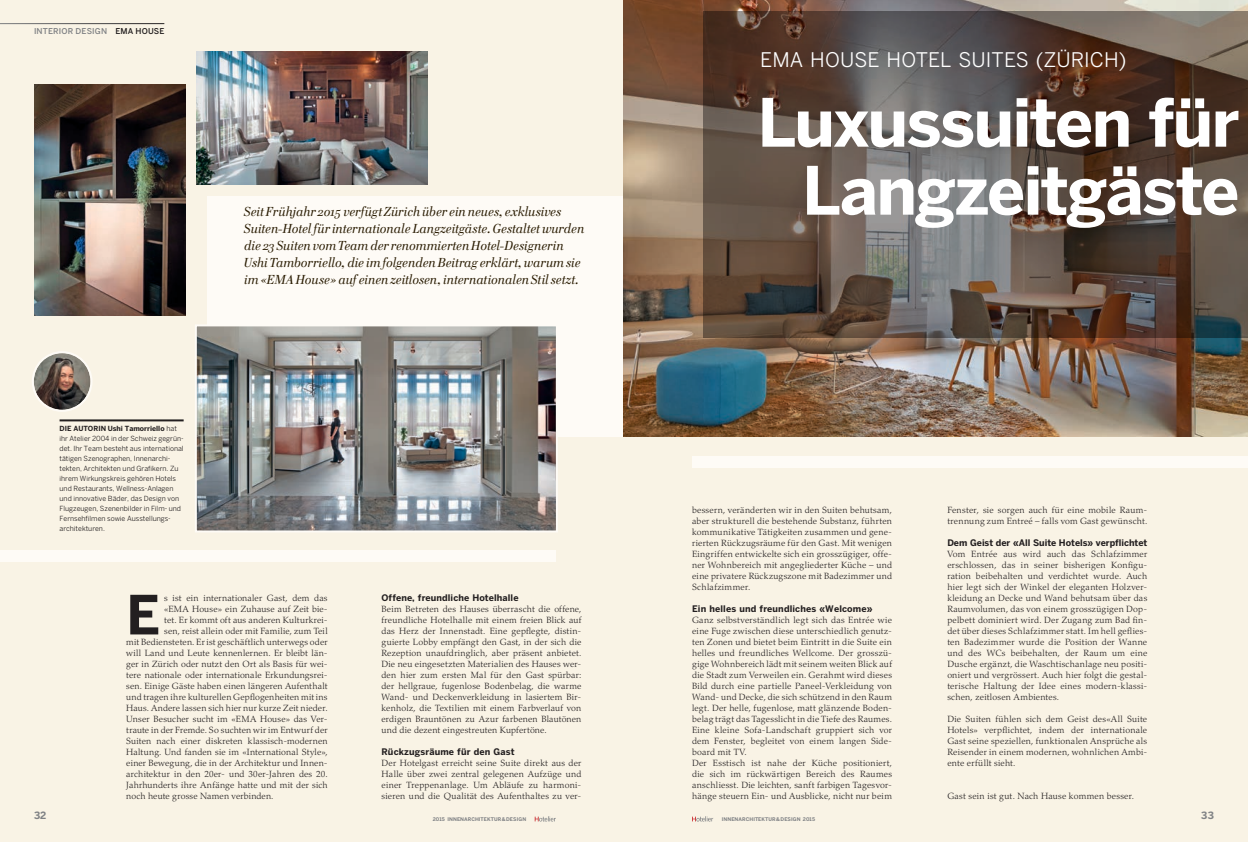
<style>
.page{position:relative;width:1248px;height:842px;background:#fff}
.page>*{position:absolute;margin:0;border:0;box-sizing:border-box;transform-origin:0 0}
.t1{font:700 66px/68px "Benton Sans";letter-spacing:-.03em;color:#fff;text-align:right}
.t2{font:700 53.6px "Benton Sans";color:#231f20}
.t3{font:20px "Benton Sans";color:#fff}
.t4{font:italic 13.3px/17px "Cellini OT";letter-spacing:.005em;color:#281a00}
.t5{font:700 10px "Benton Sans";color:#808285}
.t6{font:300 9px/11px "Palatino LT Std";letter-spacing:.02em;color:#231f20;text-align:justify}
.t7{font:700 9px "Benton Sans";letter-spacing:.01em;color:#231f20}
.t8{font:500 8px "Benton Sans";letter-spacing:.02em;color:#808285}
.t9{font:7px/10px "Benton Sans";color:#231f20}
.t10{font:700 5px "Benton Sans";letter-spacing:.01em;color:#808285}
.s1{color:#231f20}
.s2{font-weight:700}
</style>
<div class="page">
<div style="left:0;top:0;width:1247px;height:842px;background:#f9f3e5"></div>
<hr style="left:0;top:23px;width:164px;height:1px;background:#fff">
<svg style="left:692px;top:816px;width:21px;height:5px"></svg>
<svg style="left:534px;top:816px;width:22px;height:5px"></svg>
<div style="left:208px;top:196px;width:416px;height:240px;background:#fefbf6"></div>
<div style="left:0;top:550px;width:556px;height:12px;background:#fefbf6"></div>
<div style="left:692px;top:456px;width:555px;height:12px;background:#fefbf6"></div>
<img style="left:624px;top:0;width:623px;height:436px">
<hr style="left:60px;top:419px;width:124px;height:2px;background:#231f20">
<img style="left:34px;top:353px;width:56px;height:57px;border-radius:28px">
<div style="left:32px;top:351px;width:60px;height:61px;border:2px solid #fefbf6;border-radius:50%"></div>
<img style="left:195px;top:323px;width:364px;height:209px">
<img style="left:197px;top:51px;width:230px;height:134px">
<svg style="left:703px;top:11px;width:544px;height:326px;background:#5f5148"></svg>
<img style="left:34px;top:84px;width:151px;height:231px">
<p class="t8" style="left:34px;top:26px;width:132px">INTERIOR DESIGN <span class="s1">EMA HOUSE</span></p>
<p class="t9" style="left:60px;top:423px;width:126px"><span class="s2">DIE AUTORIN Ushi Tamorriello</span> hat ihr Atelier 2004 in der Schweiz gegrün&shy;det. Ihr Team besteht aus international tätigen Szenographen, Innenarchi&shy;tekten, Architekten und Grafikern. Zu ihrem Wirkungskreis gehören Hotels und Restaurants, Wellness-Anlagen und innovative Bäder, das Design von Flugzeugen, Szenenbilder in Film- und Fernsehfilmen sowie Ausstellungs&shy;architekturen.</p>
<p class="t4" style="left:244px;top:204px;width:341px">Seit Frühjahr 2015 verfügt Zürich über ein neues, exklusives Suiten-Hotel für internationale Langzeitgäste. Gestaltet wurden die 23 Suiten vom Team der renommierten Hotel-Designerin Ushi Tamborriello, die im folgenden Beitrag erklärt, warum sie im «EMA House» auf einen zeitlosen, internationalen Stil setzt.</p>
<h2 class="t2" style="left:126px;top:583px;width:35px">E</h2>
<p class="t6" style="left:164px;top:593px;width:165px">s ist ein internationaler Gast, dem das</p>
<p class="t6" style="left:164px;top:604px;width:165px">«EMA House» ein Zuhause auf Zeit bie-</p>
<p class="t6" style="left:164px;top:615px;width:165px">tet. Er kommt oft aus anderen Kulturkrei-</p>
<p class="t6" style="left:164px;top:626px;width:165px">sen, reist allein oder mit Familie, zum Teil</p>
<p class="t6" style="left:126px;top:637px;width:203px">mit Bediensteten. Er ist geschäftlich unterwegs oder</p>
<p class="t6" style="left:126px;top:648px;width:203px">will Land und Leute kennenlernen. Er bleibt län-</p>
<p class="t6" style="left:126px;top:659px;width:203px">ger in Zürich oder nutzt den Ort als Basis für wei-</p>
<p class="t6" style="left:126px;top:670px;width:203px">tere nationale oder internationale Erkundungsrei-</p>
<p class="t6" style="left:126px;top:681px;width:203px">sen. Einige Gäste haben einen längeren Aufenthalt</p>
<p class="t6" style="left:126px;top:692px;width:203px">und tragen ihre kulturellen Gepflogenheiten mit ins</p>
<p class="t6" style="left:126px;top:703px;width:203px">Haus. Andere lassen sich hier nur kurze Zeit nieder.</p>
<p class="t6" style="left:126px;top:714px;width:203px">Unser Besucher sucht im «EMA House» das Ver-</p>
<p class="t6" style="left:126px;top:725px;width:203px">traute in der Fremde. So suchten wir im Entwurf der</p>
<p class="t6" style="left:126px;top:736px;width:203px">Suiten nach einer diskreten klassisch-modernen</p>
<p class="t6" style="left:126px;top:747px;width:203px">Haltung. Und fanden sie im «International Style»,</p>
<p class="t6" style="left:126px;top:758px;width:203px">einer Bewegung, die in der Architektur und Innen-</p>
<p class="t6" style="left:126px;top:769px;width:203px">architektur in den 20er- und 30er-Jahren des 20.</p>
<p class="t6" style="left:126px;top:780px;width:203px">Jahrhunderts ihre Anfänge hatte und mit der sich</p>
<p class="t6" style="left:126px;top:791px;width:149px">noch heute grosse Namen verbinden.</p>
<p class="t7" style="left:381px;top:593px;width:138px">Offene, freundliche Hotelhalle</p>
<p class="t6" style="left:381px;top:604px;width:201px">Beim Betreten des Hauses überrascht die offene, freundliche Hotelhalle mit einem freien Blick auf das Herz der Innenstadt. Eine gepflegte, distin&shy;guierte Lobby empfängt den Gast, in der sich die Rezeption unaufdringlich, aber präsent anbietet.<br>Die neu eingesetzten Materialien des Hauses wer&shy;den hier zum ersten Mal für den Gast spürbar: der hellgraue, fugenlose Bodenbelag, die warme Wand- und Deckenverkleidung in lasiertem Bir&shy;kenholz, die Textilien mit einem Farbverlauf von erdigen Brauntönen zu Azur farbenen Blautönen und die dezent eingestreuten Kupfertöne.</p>
<p class="t7" style="left:381px;top:747px;width:135px">Rückzugsräume für den Gast</p>
<p class="t6" style="left:381px;top:758px;width:201px">Der Hotelgast erreicht seine Suite direkt aus der Halle über zwei zentral gelegenen Aufzüge und einer Treppenanlage. Um Abläufe zu harmoni&shy;sieren und die Qualität des Aufenthaltes zu ver-</p>
<h3 class="t3" style="left:760px;top:48px;width:368px">EMA HOUSE HOTEL SUITES (ZÜRICH)</h3>
<h1 class="t1" style="left:757px;top:88px;width:483px">Luxussuiten für<br>Langzeitgäste</h1>
<p class="t6" style="left:692px;top:505px;width:201px">bessern, veränderten wir in den Suiten behutsam, aber strukturell die bestehende Substanz, führten kommunikative Tätigkeiten zusammen und gene&shy;rierten Rückzugsräume für den Gast. Mit wenigen Eingriffen entwickelte sich ein grosszügiger, offe&shy;ner Wohnbereich mit angegliederter Küche – und eine privatere Rückzugszone mit Badezimmer und Schlafzimmer.</p>
<p class="t7" style="left:692px;top:604px;width:182px">Ein helles und freundliches «Welcome»</p>
<p class="t6" style="left:692px;top:615px;width:201px;text-align:left">Ganz selbstverständlich legt sich das Entrée wie eine Fuge zwischen diese unterschiedlich genutz&shy;ten Zonen und bietet beim Eintritt in die Suite ein helles und freundliches Wellcome. Der grosszü&shy;gige Wohnbereich lädt mit seinem weiten Blick auf die Stadt zum Verweilen ein. Gerahmt wird dieses Bild durch eine partielle Paneel-Verkleidung von Wand- und Decke, die sich schützend in den Raum legt. Der helle, fugenlose, matt glänzende Boden&shy;belag trägt das Tagesslicht in die Tiefe des Raumes.<br>Eine kleine Sofa-Landschaft gruppiert sich vor dem Fenster, begleitet von einem langen Side&shy;board mit TV.<br>Der Esstisch ist nahe der Küche positioniert, die sich im rückwärtigen Bereich des Raumes anschliesst. Die leichten, sanft farbigen Tagesvor&shy;hänge steuern Ein- und Ausblicke, nicht nur beim</p>
<p class="t6" style="left:947px;top:505px;width:201px">Fenster, sie sorgen auch für eine mobile Raum&shy;trennung zum Entreé – falls vom Gast gewünscht.</p>
<p class="t7" style="left:947px;top:538px;width:201px">Dem Geist der «All Suite Hotels» verpflichtet</p>
<p class="t6" style="left:947px;top:549px;width:201px">Vom Entrée aus wird auch das Schlafzimmer erschlossen, das in seiner bisherigen Konfigu&shy;ration beibehalten und verdichtet wurde. Auch hier legt sich der Winkel der eleganten Holzver&shy;kleidung an Decke und Wand behutsam über das Raumvolumen, das von einem grosszügigen Dop&shy;pelbett dominiert wird. Der Zugang zum Bad fin&shy;det über dieses Schlafzimmer statt. Im hell geflies&shy;ten Badezimmer wurde die Position der Wanne und des WCs beibehalten, der Raum um eine Dusche ergänzt, die Waschtischanlage neu positi&shy;oniert und vergrössert. Auch hier folgt die gestal&shy;terische Haltung der Idee eines modern-klassi&shy;schen, zeitlosen Ambientes.</p>
<p class="t6" style="left:947px;top:714px;width:201px">Die Suiten fühlen sich dem Geist des«All Suite Hotels» verpflichtet, indem der internationale Gast seine speziellen, funktionalen Ansprüche als Reisender in einem modernen, wohnlichen Ambi&shy;ente erfüllt sieht.</p>
<p class="t6" style="left:947px;top:791px;width:188px">Gast sein ist gut. Nach Hause kommen besser.</p>
<p class="t5" style="left:34px;top:809px;width:14px">32</p>
<p class="t10" style="left:433px;top:817px;width:95px">2015 INNENARCHITEKTUR&amp;DESIGN</p>
<p class="t10" style="left:721px;top:817px;width:95px">INNENARCHITEKTUR&amp;DESIGN 2015</p>
<p class="t5" style="left:1201px;top:809px;width:14px">33</p>
</div>
